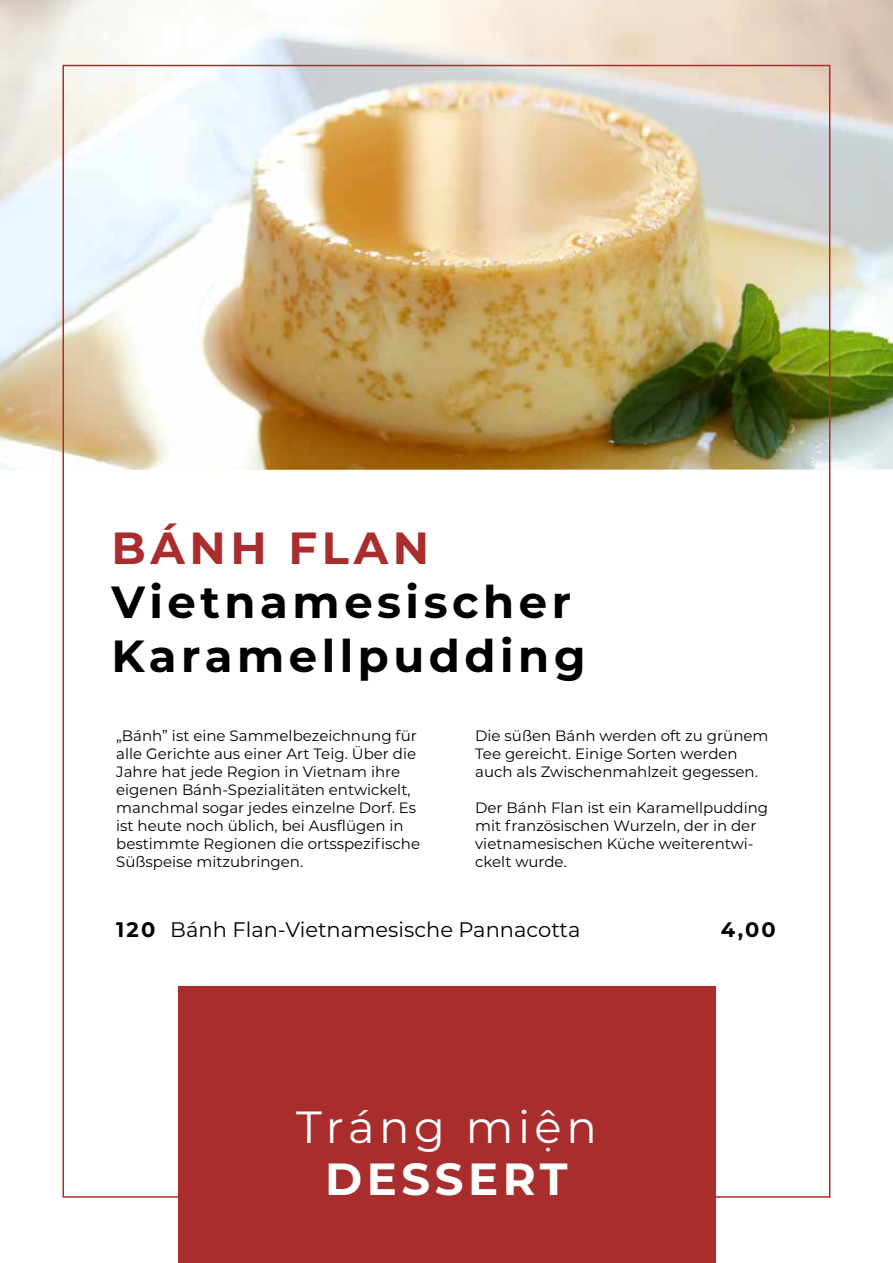
<style>
.page{position:relative;width:893px;height:1263px;background:#fff}
.page>*{position:absolute;margin:0;border:0;box-sizing:border-box;transform-origin:0 0}
.t1{font:700 45px/54px "Montserrat";letter-spacing:.1em;color:#000}
.t2{font:45px "Montserrat";letter-spacing:.1em;color:#fff}
.t3{font:700 45px "Montserrat";letter-spacing:.1em;color:#aa2d2d}
.t4{font:700 45px "Montserrat";letter-spacing:.1em;color:#fff}
.t5{font:21px "Montserrat";color:#000}
.t6{font:700 21px "Montserrat";color:#000}
.t7{font:15px/18px "Montserrat";color:#000}
.s1{font-weight:700}
</style>
<div class="page">
<img style="left:0;top:0;width:893px;height:470px">
<div style="left:178px;top:986px;width:537px;height:277px;background:#aa2d2d"></div>
<h1 class="t3" style="left:112px;top:516px;width:319px">BÁNH FLAN</h1>
<h1 class="t1" style="left:112px;top:573px;width:475px">Vietnamesischer<br>Karamellpudding</h1>
<p class="t7" style="left:116px;top:726px;width:305px">„Bánh” ist eine Sammelbezeichnung für alle Gerichte aus einer Art Teig. Über die Jahre hat jede Region in Vietnam ihre eigenen Bánh-Spezialitäten entwickelt, manchmal sogar jedes einzelne Dorf. Es ist heute noch üblich, bei Ausflügen in bestimmte Regionen die ortsspezifische Süßspeise mitzubringen.</p>
<p class="t7" style="left:475px;top:726px;width:295px">Die süßen Bánh werden oft zu grünem<br>Tee gereicht. Einige Sorten werden auch als Zwischenmahlzeit gegessen.</p>
<p class="t7" style="left:475px;top:798px;width:295px">Der Bánh Flan ist ein Karamellpudding mit französischen Wurzeln, der in der vietnamesischen Küche weiterentwi&shy;ckelt wurde.</p>
<h2 class="t5" style="left:116px;top:915px;width:466px"><span class="s1">120</span> Bánh Flan-Vietnamesische Pannacotta</h2>
<h2 class="t6" style="left:721px;top:915px;width:56px">4,00</h2>
<h1 class="t2" style="left:296px;top:1095px;width:302px">Tráng miện</h1>
<h1 class="t4" style="left:325px;top:1146px;width:244px">DESSERT</h1>
</div>
